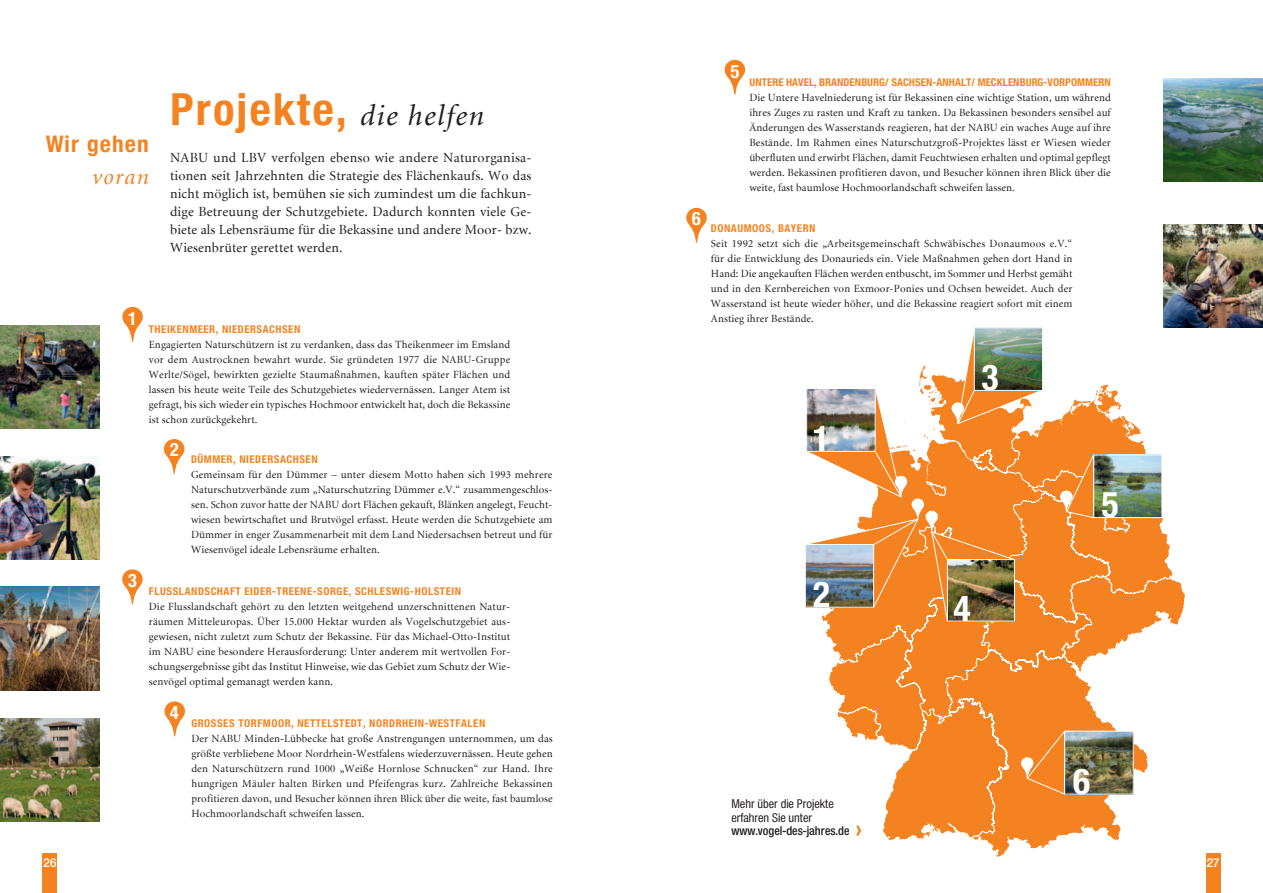
<style>
.page{position:relative;width:1263px;height:893px;background:#fff}
.page>*{position:absolute;margin:0;border:0;box-sizing:border-box;transform-origin:0 0}
.t1{font:700 45px "Neue Helvetica Condensed BQ";letter-spacing:.05em;color:#f58220}
.t2{font:700 35.7px "Neue Helvetica Condensed BQ";color:#fff}
.t3{font:700 23.25px "Neue Helvetica Condensed BQ";letter-spacing:.05em;color:#f58220}
.t4{font:italic 23.25px "Minion";letter-spacing:.05em;color:#f58220}
.t5{font:700 18.6px "Neue Helvetica Condensed BQ";color:#fff}
.t6{font:13.8px/18px "Minion";letter-spacing:.01em;color:#231f20;text-align:justify}
.t7{font:12.3px/13.8px "Neue Helvetica Condensed BQ";color:#231f20}
.t8{font:500 12.3px "Neue Helvetica Condensed BQ";color:#231f20}
.t9{font:500 12.3px "Neue Helvetica BQ";color:#fff}
.t10{font:10.8px/15px "Minion";letter-spacing:.01em;color:#231f20;text-align:justify}
.t11{font:700 10.8px "Neue Helvetica Condensed BQ";letter-spacing:.05em;color:#f58220}
.t12{font:700 10.8px "Neue Helvetica Condensed BQ";letter-spacing:.01em;color:#f58220}
.s1{font-family:"Minion";font-weight:400;font-style:italic;font-size:30px;color:#231f20}
</style>
<div class="page">
<div style="left:43px;top:853px;width:14px;height:39px;background:#f58220"></div>
<div style="left:1205px;top:853px;width:15px;height:39px;background:#f58220"></div>
<svg style="left:725px;top:60px;width:20px;height:35px"></svg>
<svg style="left:686px;top:208px;width:21px;height:35px"></svg>
<svg style="left:122px;top:307px;width:21px;height:35px"></svg>
<svg style="left:164px;top:439px;width:20px;height:35px"></svg>
<svg style="left:122px;top:569px;width:21px;height:36px"></svg>
<svg style="left:164px;top:701px;width:21px;height:36px"></svg>
<img style="left:1px;top:325px;width:99px;height:103px">
<img style="left:1px;top:456px;width:99px;height:103px">
<img style="left:1px;top:587px;width:99px;height:103px">
<img style="left:1px;top:719px;width:99px;height:103px">
<img style="left:1163px;top:78px;width:100px;height:103px">
<img style="left:1163px;top:224px;width:100px;height:104px">
<svg style="left:825px;top:384px;width:360px;height:473px"></svg>
<svg style="left:1090px;top:385px;width:51px;height:49px"></svg>
<svg style="left:838px;top:434px;width:334px;height:404px"></svg>
<img style="left:1095px;top:457px;width:65px;height:59px">
<div style="left:1093px;top:455px;width:69px;height:63px;border:1px solid #fff"></div>
<img style="left:1066px;top:733px;width:65px;height:59px">
<div style="left:1064px;top:731px;width:69px;height:63px;border:1px solid #fff"></div>
<img style="left:805px;top:327px;width:239px;height:295px">
<svg style="left:1060px;top:452px;width:34px;height:66px;background:#f69542"></svg>
<svg style="left:1021px;top:730px;width:44px;height:65px;background:#f58f37"></svg>
<h3 class="t3" style="left:46px;top:136px;width:104px">Wir gehen</h3>
<h3 class="t4" style="left:92px;top:167px;width:58px">voran</h3>
<h1 class="t1" style="left:170px;top:93px;width:316px">Projekte, <span class="s1">die helfen</span></h1>
<p class="t6" style="left:170px;top:150px;width:363px">NABU und LBV verfolgen ebenso wie andere Naturorganisa&shy;tionen seit Jahrzehnten die Strategie des Flächenkaufs. Wo das nicht möglich ist, bemühen sie sich zumindest um die fachkun&shy;dige Betreuung der Schutzgebiete. Dadurch konnten viele Ge&shy;biete als Lebensräume für die Bekassine und andere Moor- bzw.<br>Wiesenbrüter gerettet werden.</p>
<p class="t9" style="left:43px;top:858px;width:15px">26</p>
<p class="t11" style="left:127px;top:325px;width:174px"><sup>1</sup> THEIKENMEER, NIEDERSACHSEN</p>
<p class="t10" style="left:149px;top:338px;width:363px">Engagierten Naturschützern ist zu verdanken, dass das Theikenmeer im Emsland vor dem Austrocknen bewahrt wurde. Sie gründeten 1977 die NABU-Gruppe Werlte/Sögel, bewirkten gezielte Staumaßnahmen, kauften später Flächen und lassen bis heute weite Teile des Schutzgebietes wiedervernässen. Langer Atem ist gefragt, bis sich wieder ein typisches Hochmoor entwickelt hat, doch die Bekassine ist schon zurückgekehrt.</p>
<p class="t11" style="left:169px;top:456px;width:150px"><sup>2</sup> DÜMMER, NIEDERSACHSEN</p>
<p class="t10" style="left:191px;top:468px;width:363px">Gemeinsam für den Dümmer – unter diesem Motto haben sich 1993 mehrere Naturschutzverbände zum „Naturschutzring Dümmer e.V.“ zusammengeschlos&shy;sen. Schon zuvor hatte der NABU dort Flächen gekauft, Blänken angelegt, Feucht&shy;wiesen bewirtschaftet und Brutvögel erfasst. Heute werden die Schutzgebiete am Dümmer in enger Zusammenarbeit mit dem Land Niedersachsen betreut und für Wiesenvögel ideale Lebensräume erhalten.</p>
<p class="t11" style="left:128px;top:587px;width:335px"><sup>3</sup> FLUSSLANDSCHAFT EIDER-TREENE-SORGE, SCHLESWIG-HOLSTEIN</p>
<p class="t10" style="left:149px;top:599px;width:363px">Die Flusslandschaft gehört zu den letzten weitgehend unzerschnittenen Natur&shy;räumen Mitteleuropas. Über 15.000 Hektar wurden als Vogelschutzgebiet aus&shy;gewiesen, nicht zuletzt zum Schutz der Bekassine. Für das Michael-Otto-Institut im NABU eine besondere Herausforderung: Unter anderem mit wertvollen For&shy;schungsergebnisse gibt das Institut Hinweise, wie das Gebiet zum Schutz der Wie&shy;senvögel optimal gemanagt werden kann.</p>
<p class="t11" style="left:169px;top:719px;width:317px"><sup>4</sup> GROSSES TORFMOOR, NETTELSTEDT, NORDRHEIN-WESTFALEN</p>
<p class="t10" style="left:191px;top:731px;width:363px">Der NABU Minden-Lübbecke hat große Anstrengungen unternommen, um das größte verbliebene Moor Nordrhein-Westfalens wiederzuvernässen. Heute gehen den Naturschützern rund 1000 „Weiße Hornlose Schnucken“ zur Hand. Ihre hungrigen Mäuler halten Birken und Pfeifengras kurz. Zahlreiche Bekassinen profitieren davon, und Besucher können ihren Blick über die weite, fast baumlose Hochmoorlandschaft schweifen lassen.</p>
<h3 class="t5" style="left:691px;top:212px;width:11px">6</h3>
<h3 class="t5" style="left:730px;top:65px;width:11px">5</h3>
<p class="t12" style="left:749px;top:78px;width:363px">UNTERE HAVEL, BRANDENBURG/ SACHSEN-ANHALT/ MECKLENBURG-VORPOMMERN</p>
<p class="t10" style="left:749px;top:91px;width:363px">Die Untere Havelniederung ist für Bekassinen eine wichtige Station, um während ihres Zuges zu rasten und Kraft zu tanken. Da Bekassinen besonders sensibel auf Änderungen des Wasserstands reagieren, hat der NABU ein waches Auge auf ihre Bestände. Im Rahmen eines Naturschutzgroß-Projektes lässt er Wiesen wieder überfluten und erwirbt Flächen, damit Feuchtwiesen erhalten und optimal gepflegt werden. Bekassinen profitieren davon, und Besucher können ihren Blick über die weite, fast baumlose Hochmoorlandschaft schweifen lassen.</p>
<p class="t11" style="left:711px;top:225px;width:106px">DONAUMOOS, BAYERN</p>
<p class="t10" style="left:711px;top:237px;width:363px">Seit 1992 setzt sich die „Arbeitsgemeinschaft Schwäbisches Donaumoos e.V.“ für die Entwicklung des Donaurieds ein. Viele Maßnahmen gehen dort Hand in Hand: Die angekauften Flächen werden entbuscht, im Sommer und Herbst gemäht und in den Kernbereichen von Exmoor-Ponies und Ochsen beweidet. Auch der Wasserstand ist heute wieder höher, und die Bekassine reagiert sofort mit einem Anstieg ihrer Bestände.</p>
<h2 class="t2" style="left:811px;top:426px;width:20px">1</h2>
<h2 class="t2" style="left:981px;top:365px;width:20px">3</h2>
<h2 class="t2" style="left:1101px;top:492px;width:20px">5</h2>
<h2 class="t2" style="left:812px;top:582px;width:20px">2</h2>
<h2 class="t2" style="left:953px;top:596px;width:20px">4</h2>
<p class="t7" style="left:731px;top:797px;width:104px">Mehr über die Projekte erfahren Sie unter</p>
<p class="t8" style="left:731px;top:827px;width:120px">www.vogel-des-jahres.de</p>
<h2 class="t2" style="left:1072px;top:769px;width:20px">6</h2>
<p class="t9" style="left:1206px;top:858px;width:15px">27</p>
</div>
